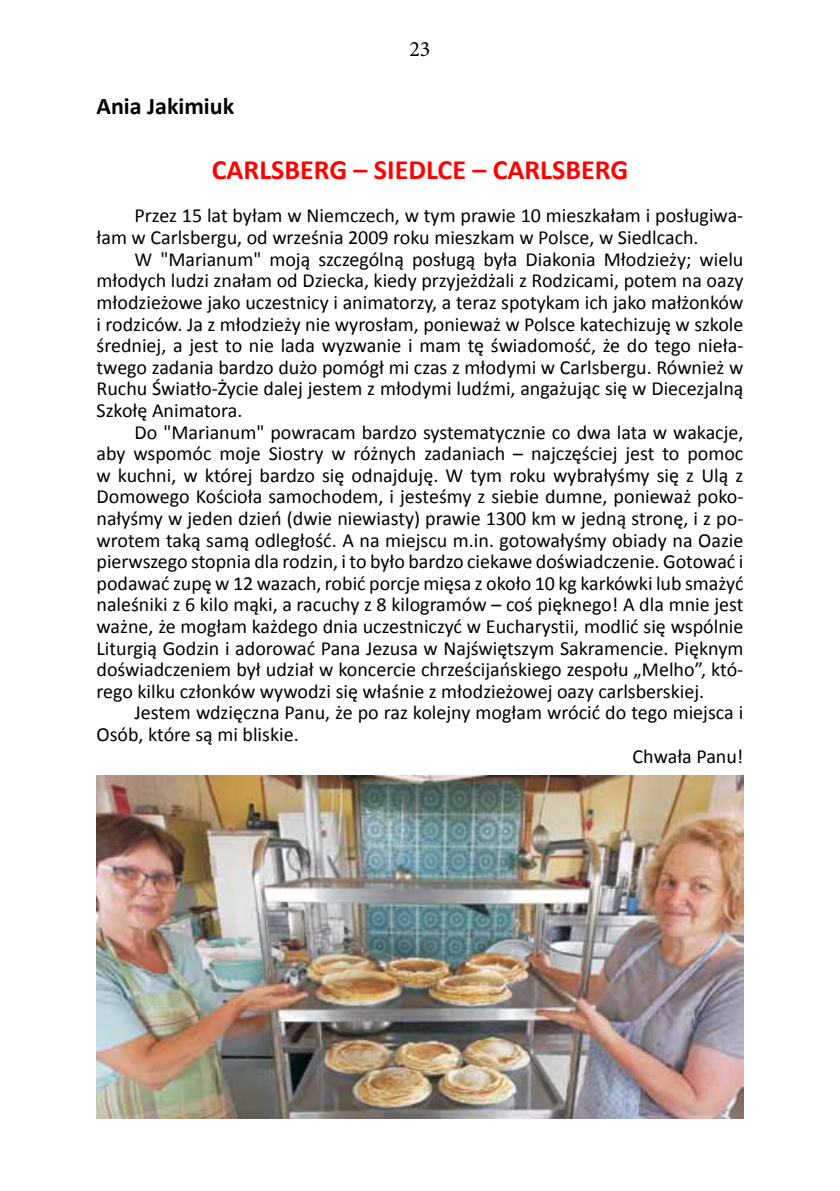
<style>
.page{position:relative;width:840px;height:1191px;background:#fff}
.page>*{position:absolute;margin:0;border:0;box-sizing:border-box;transform-origin:0 0}
.t1{font:700 28px "Calibri";color:#f00}
.t2{font:700 24px "Calibri";color:#000}
.t3{font:22px "Minion Pro";color:#000}
.t4{font:20px/21.6px "Calibri";color:#000;text-align:justify}
</style>
<div class="page">
<img style="left:97px;top:775px;width:646px;height:343px">
<p class="t2" style="left:96px;top:89px;width:139px">Ania Jakimiuk</p>
<p class="t3" style="left:409px;top:34px;width:23px">23</p>
<h1 class="t1" style="left:212px;top:150px;width:104px">CARLSBERG</h1>
<h1 class="t1" style="left:353px;top:150px;width:243px">– SIEDLCE – CARLSBERG</h1>
<p class="t4" style="left:96px;top:204px;width:648px;text-indent:38px">Przez 15 lat byłam w Niemczech, w tym prawie 10 mieszkałam i posługiwa&shy;łam w Carlsbergu, od września 2009 roku mieszkam w Polsce, w Siedlcach.</p>
<p class="t4" style="left:96px;top:248px;width:648px;text-indent:38px">W "Marianum" moją szczególną posługą była Diakonia Młodzieży; wielu młodych ludzi znałam od Dziecka, kiedy przyjeżdżali z Rodzicami, potem na oazy młodzieżowe jako uczestnicy i animatorzy, a teraz spotykam ich jako małżonków i rodziców. Ja z młodzieży nie wyrosłam, ponieważ w Polsce katechizuję w szkole średniej, a jest to nie lada wyzwanie i mam tę świadomość, że do tego nieła&shy;twego zadania bardzo dużo pomógł mi czas z młodymi w Carlsbergu. Również w Ruchu Światło-Życie dalej jestem z młodymi ludźmi, angażując się w Diecezjalną Szkołę Animatora.</p>
<p class="t4" style="left:96px;top:420px;width:648px;text-indent:38px">Do "Marianum" powracam bardzo systematycznie co dwa lata w wakacje, aby wspomóc moje Siostry w różnych zadaniach – najczęściej jest to pomoc w kuchni, w której bardzo się odnajduję. W tym roku wybrałyśmy się z Ulą z Domowego Kościoła samochodem, i jesteśmy z siebie dumne, ponieważ poko&shy;nałyśmy w jeden dzień (dwie niewiasty) prawie 1300 km w jedną stronę, i z po&shy;wrotem taką samą odległość. A na miejscu m.in. gotowałyśmy obiady na Oazie pierwszego stopnia dla rodzin, i to było bardzo ciekawe doświadczenie. Gotować i podawać zupę w 12 wazach, robić porcje mięsa z około 10 kg karkówki lub smażyć naleśniki z 6 kilo mąki, a racuchy z 8 kilogramów – coś pięknego! A dla mnie jest ważne, że mogłam każdego dnia uczestniczyć w Eucharystii, modlić się wspólnie Liturgią Godzin i adorować Pana Jezusa w Najświętszym Sakramencie. Pięknym doświadczeniem był udział w koncercie chrześcijańskiego zespołu „Melho”, któ&shy;rego kilku członków wywodzi się właśnie z młodzieżowej oazy carlsberskiej.</p>
<p class="t4" style="left:134px;top:701px;width:610px">Jestem wdzięczna Panu, że po raz kolejny mogłam wrócić do tego miejsca i</p>
<p class="t4" style="left:96px;top:723px;width:204px">Osób, które są mi bliskie.</p>
<p class="t4" style="left:632px;top:744px;width:112px">Chwała Panu!</p>
</div>
